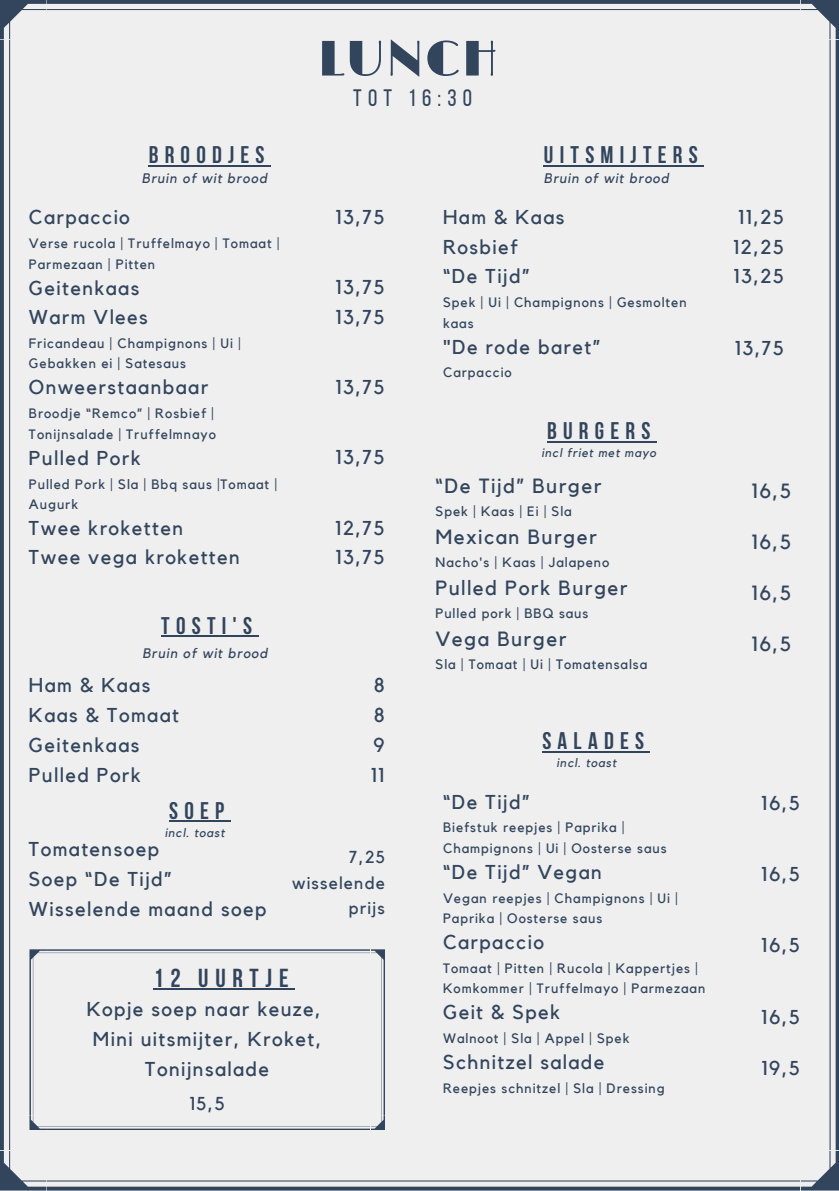
<style>
.page{position:relative;width:839px;height:1191px;background:#fff}
.page>*{position:absolute;margin:0;border:0;box-sizing:border-box;transform-origin:0 0}
.t1{font:50px "Limelight";letter-spacing:.03em;color:#32455d}
.t2{font:700 26px "Bebas Neue";letter-spacing:.26em;color:#32455d}
.t3{font:700 24px "Bebas Neue";letter-spacing:.26em;color:#32455d}
.t4{font:23.8px "Bebas Neue";letter-spacing:.26em;color:#32455d}
.t5{font:20.6px "Kollektif";letter-spacing:.07em;color:#32455d}
.t6{font:20px/30px "Kollektif";letter-spacing:.07em;color:#32455d}
.t7{font:18.6px "Kollektif";color:#32455d}
.t8{font:17.2px/25.8px "Kollektif";letter-spacing:.07em;color:#32455d;text-align:right}
.t9{font:italic 13.8px "Kollektif";letter-spacing:.07em;color:#32455d}
.t10{font:13.6px/20.4px "Kollektif";letter-spacing:.07em;color:#32455d}
.t11{font:italic 12.4px "Kollektif";letter-spacing:.07em;color:#32455d}
</style>
<div class="page">
<div style="left:0;top:0;width:838px;height:1190px;background:#efefef"></div>
<hr style="left:149px;top:165px;width:122px;height:1px;background:#32455d">
<hr style="left:544px;top:165px;width:160px;height:1px;background:#32455d">
<hr style="left:169px;top:821px;width:61px;height:1px;background:#32455d">
<div style="left:29px;top:949px;width:356px;height:181px;background:#efefef"></div>
<hr style="left:153px;top:989px;width:142px;height:1px;background:#32455d">
<hr style="left:542px;top:751px;width:108px;height:1px;background:#32455d">
<hr style="left:547px;top:441px;width:109px;height:1px;background:#32455d">
<hr style="left:161px;top:636px;width:97px;height:1px;background:#32455d">
<h3 class="t1" style="left:318px;top:30px;width:181px">LUNCH</h3>
<h3 class="t4" style="left:353px;top:88px;width:120px">TOT 16:30</h3>
<h1 class="t3" style="left:149px;top:145px;width:117px">BROODJES</h1>
<h2 class="t3" style="left:544px;top:145px;width:155px">UITSMIJTERS</h2>
<h2 class="t9" style="left:142px;top:171px;width:127px">Bruin of wit brood</h2>
<h3 class="t9" style="left:543px;top:171px;width:127px">Bruin of wit brood</h3>
<h5 class="t6" style="left:29px;top:203px;width:102px">Carpaccio</h5>
<h5 class="t10" style="left:29px;top:234px;width:252px">Verse rucola | Truffelmayo | Tomaat |<br>Parmezaan | Pitten</h5>
<h5 class="t6" style="left:29px;top:274px;width:120px;line-height:29.4px">Geitenkaas<br>Warm Vlees</h5>
<h5 class="t10" style="left:29px;top:334px;width:213px">Fricandeau | Champignons | Ui |<br>Gebakken ei | Satesaus</h5>
<h5 class="t6" style="left:29px;top:373px;width:181px">Onweerstaanbaar</h5>
<h5 class="t10" style="left:29px;top:404px;width:188px">Broodje “Remco” | Rosbief |<br>Tonijnsalade | Truffelmnayo</h5>
<h5 class="t6" style="left:29px;top:444px;width:113px">Pulled Pork</h5>
<h5 class="t10" style="left:29px;top:474px;width:249px">Pulled Pork | Sla | Bbq saus |Tomaat |<br>Augurk</h5>
<h5 class="t6" style="left:29px;top:514px;width:212px;line-height:29.4px">Twee kroketten<br>Twee vega kroketten</h5>
<h3 class="t3" style="left:161px;top:616px;width:92px">TOSTI'S</h3>
<h2 class="t9" style="left:142px;top:646px;width:127px">Bruin of wit brood</h2>
<h3 class="t6" style="left:336px;top:203px;width:50px">13,75</h3>
<h3 class="t6" style="left:336px;top:274px;width:50px;line-height:29.4px">13,75<br>13,75</h3>
<h3 class="t6" style="left:336px;top:373px;width:50px">13,75</h3>
<h3 class="t6" style="left:336px;top:443px;width:50px">13,75</h3>
<h3 class="t6" style="left:335px;top:514px;width:50px;line-height:29.4px">12,75<br>13,75</h3>
<h3 class="t6" style="left:29px;top:671px;width:151px">Ham &amp; Kaas<br>Kaas &amp; Tomaat<br>Geitenkaas<br>Pulled Pork</h3>
<h2 class="t6" style="left:371px;top:671px;width:15px;text-align:justify">8<br>8<br>9<br>11</h2>
<h3 class="t3" style="left:169px;top:801px;width:57px">SOEP</h3>
<h5 class="t11" style="left:165px;top:827px;width:61px">incl. toast</h5>
<h3 class="t6" style="left:29px;top:835px;width:239px">Tomatensoep<br>Soep “De Tijd”<br>Wisselende maand soep</h3>
<h3 class="t8" style="left:292px;top:845px;width:94px">7,25 wisselende prijs</h3>
<p class="t2" style="left:153px;top:968px;width:136px">12 UURTJE</p>
<h3 class="t6" style="left:87px;top:995px;width:236px;text-align:center">Kopje soep naar keuze,<br>Mini uitsmijter, Kroket,<br>Tonijnsalade</h3>
<h4 class="t7" style="left:190px;top:1095px;width:36px">15,5</h4>
<h5 class="t6" style="left:443px;top:204px;width:123px;line-height:29.4px">Ham &amp; Kaas<br>Rosbief<br>“De Tijd”</h5>
<h5 class="t10" style="left:443px;top:293px;width:245px">Spek | Ui | Champignons | Gesmolten kaas</h5>
<h5 class="t6" style="left:443px;top:332px;width:159px">"De rode baret”</h5>
<h5 class="t10" style="left:443px;top:363px;width:70px">Carpaccio</h5>
<h5 class="t3" style="left:547px;top:421px;width:105px">BURGERS</h5>
<h3 class="t11" style="left:541px;top:447px;width:116px">incl friet met mayo</h3>
<p class="t5" style="left:435px;top:476px;width:167px">“De Tijd” Burger</p>
<p class="t10" style="left:435px;top:502px;width:138px">Spek | Kaas | Ei | Sla</p>
<p class="t5" style="left:435px;top:527px;width:163px">Mexican Burger</p>
<p class="t10" style="left:435px;top:553px;width:175px">Nacho's | Kaas | Jalapeno</p>
<p class="t5" style="left:435px;top:578px;width:193px">Pulled Pork Burger</p>
<p class="t10" style="left:435px;top:604px;width:154px">Pulled pork | BBQ saus</p>
<p class="t5" style="left:435px;top:629px;width:132px">Vega Burger</p>
<p class="t10" style="left:435px;top:655px;width:213px">Sla | Tomaat | Ui | Tomatensalsa</p>
<h5 class="t3" style="left:542px;top:731px;width:103px">SALADES</h5>
<h3 class="t11" style="left:556px;top:757px;width:61px">incl. toast</h3>
<h3 class="t6" style="left:443px;top:787px;width:88px">“De Tijd”</h3>
<h3 class="t10" style="left:443px;top:818px;width:225px">Biefstuk reepjes | Paprika |<br>Champignons | Ui | Oosterse saus</h3>
<h3 class="t6" style="left:443px;top:858px;width:160px">“De Tijd” Vegan</h3>
<h3 class="t10" style="left:443px;top:888px;width:236px">Vegan reepjes | Champignons | Ui |<br>Paprika | Oosterse saus</h3>
<h3 class="t6" style="left:443px;top:928px;width:102px">Carpaccio</h3>
<h3 class="t10" style="left:443px;top:959px;width:264px">Tomaat | Pitten | Rucola | Kappertjes |<br>Komkommer | Truffelmayo | Parmezaan</h3>
<h3 class="t6" style="left:443px;top:998px;width:118px">Geit &amp; Spek</h3>
<h3 class="t10" style="left:443px;top:1029px;width:188px">Walnoot | Sla | Appel | Spek</h3>
<h3 class="t6" style="left:443px;top:1048px;width:163px">Schnitzel salade</h3>
<h3 class="t10" style="left:443px;top:1079px;width:223px">Reepjes schnitzel | Sla | Dressing</h3>
<h2 class="t6" style="left:733px;top:203px;width:52px;line-height:29.4px;text-align:justify">11,25<br>12,25<br>13,25</h2>
<h5 class="t6" style="left:735px;top:333px;width:50px">13,75</h5>
<h3 class="t5" style="left:751px;top:482px;width:41px">16,5</h3>
<h3 class="t5" style="left:751px;top:533px;width:41px">16,5</h3>
<h3 class="t5" style="left:751px;top:584px;width:41px">16,5</h3>
<h3 class="t5" style="left:751px;top:635px;width:41px">16,5</h3>
<h3 class="t6" style="left:761px;top:788px;width:40px">16,5</h3>
<h2 class="t6" style="left:761px;top:860px;width:40px">16,5</h2>
<p class="t6" style="left:761px;top:931px;width:40px">16,5</p>
<h5 class="t6" style="left:761px;top:1003px;width:40px">16,5</h5>
<h2 class="t6" style="left:761px;top:1054px;width:39px">19,5</h2>
</div>
